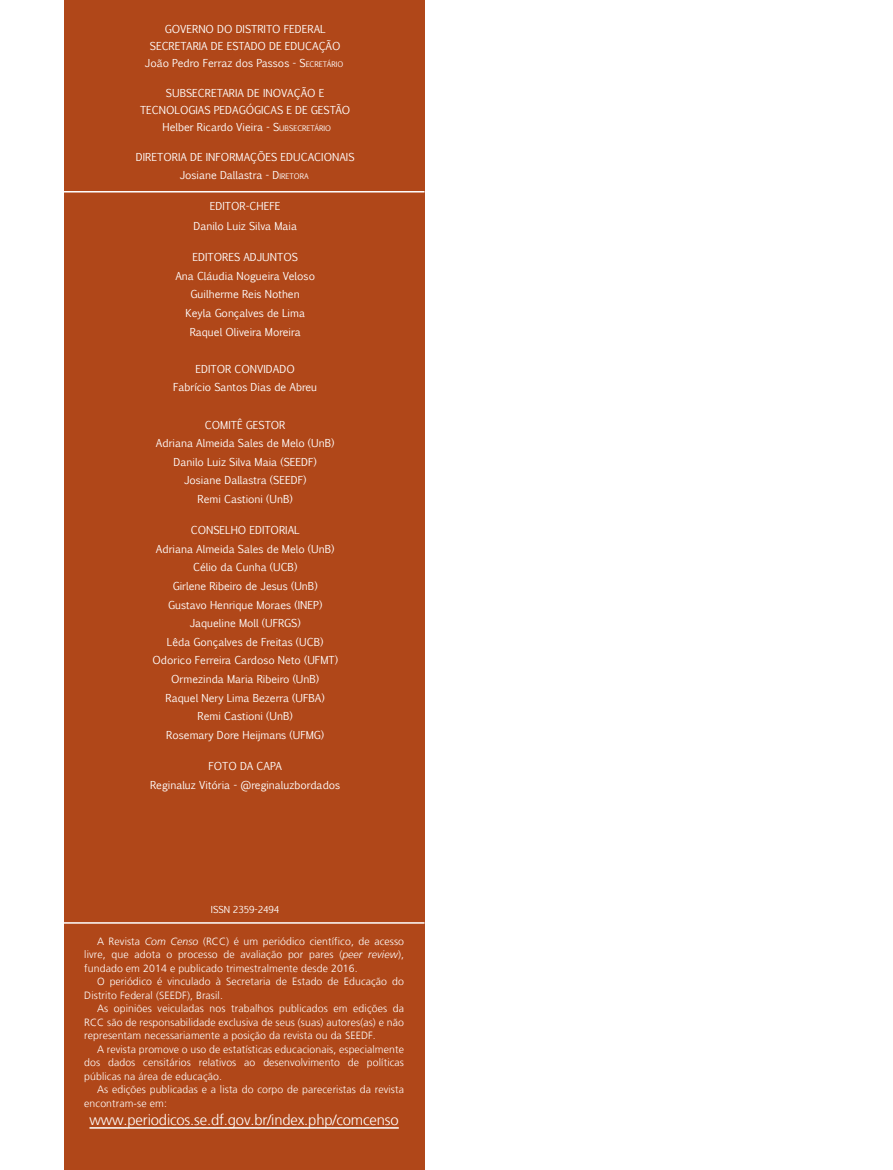
<style>
.page{position:relative;width:893px;height:1170px;background:#fff}
.page>*{position:absolute;margin:0;border:0;box-sizing:border-box;transform-origin:0 0}
.t1{font:300 14.85px "Frutiger LT";letter-spacing:-.01em;color:#fff}
.t2{font:10.5px "Euphemia CAS";color:#fff}
.t3{font:300 10.5px/13.5px "Frutiger LT";letter-spacing:.01em;color:#fff;text-align:justify}
.t4{font:10.5px "Euphemia CAS";color:#fff}
.t5{font:9.15px "Euphemia CAS";color:#fff}
.s1{font-style:inherit}
.s2{font-size:7.35px}
.s3{font-style:italic}
</style>
<div class="page">
<div style="left:64px;top:0;width:360px;height:1169px;background:#b04719"></div>
<hr style="left:64px;top:922px;width:360px;height:1px;background:#fff">
<hr style="left:89px;top:1126px;width:310px;height:2px;background:#fff">
<hr style="left:64px;top:191px;width:360px;height:1px;background:#fff">
<p class="t2" style="left:165px;top:21px;width:162px">GOVERNO DO DISTRITO FEDERAL</p>
<p class="t2" style="left:150px;top:38px;width:192px">SECRETARIA DE ESTADO DE EDUCAÇÃO</p>
<p class="t2" style="left:145px;top:56px;width:200px">João Pedro Ferraz dos Passos - <span class="s1">S</span><span class="s2">ECRETÁRIO</span></p>
<p class="t2" style="left:166px;top:85px;width:160px">SUBSECRETARIA DE INOVAÇÃO E</p>
<p class="t2" style="left:140px;top:102px;width:212px">TECNOLOGIAS PEDAGÓGICAS E DE GESTÃO</p>
<p class="t2" style="left:163px;top:119px;width:170px">Helber Ricardo Vieira - <span class="s1">S</span><span class="s2">UBSECRETÁRIO</span></p>
<p class="t2" style="left:136px;top:149px;width:220px">DIRETORIA DE INFORMAÇÕES EDUCACIONAIS</p>
<p class="t2" style="left:180px;top:168px;width:130px">Josiane Dallastra - <span class="s1">D</span><span class="s2">IRETORA</span></p>
<p class="t4" style="left:210px;top:199px;width:20px">EDITOR</p>
<p class="t4" style="left:246px;top:199px;width:35px">-CHEFE</p>
<p class="t2" style="left:193px;top:218px;width:105px">Danilo Luiz Silva Maia</p>
<p class="t4" style="left:192px;top:250px;width:20px">EDITORE</p>
<p class="t4" style="left:234px;top:250px;width:65px">S ADJUNTOS</p>
<p class="t2" style="left:175px;top:268px;width:141px">Ana Cláudia Nogueira Veloso</p>
<p class="t2" style="left:191px;top:287px;width:111px">Guilherme Reis Nothen</p>
<p class="t2" style="left:185px;top:305px;width:121px">Keyla Gonçalves de Lima</p>
<p class="t2" style="left:190px;top:324px;width:113px">Raquel Oliveira Moreira</p>
<p class="t4" style="left:196px;top:361px;width:20px">EDITOR</p>
<p class="t4" style="left:235px;top:361px;width:60px">CO NVIDADO</p>
<p class="t2" style="left:173px;top:380px;width:146px">Fabrício Santos Dias de Abreu</p>
<p class="t4" style="left:205px;top:417px;width:68px">CO MITÊ GESTOR</p>
<p class="t2" style="left:156px;top:435px;width:180px">Adriana Almeida Sales de Melo (UnB)</p>
<p class="t2" style="left:174px;top:454px;width:145px">Danilo Luiz Silva Maia (SEEDF)</p>
<p class="t2" style="left:184px;top:473px;width:124px">Josiane Dallastra (SEEDF)</p>
<p class="t2" style="left:198px;top:491px;width:97px">Remi Castioni (UnB)</p>
<p class="t4" style="left:191px;top:522px;width:78px">CONSELHO EDITORIA</p>
<p class="t4" style="left:294px;top:522px;width:7px">L</p>
<p class="t2" style="left:156px;top:541px;width:180px">Adriana Almeida Sales de Melo (UnB)</p>
<p class="t2" style="left:193px;top:560px;width:106px">Célio da Cunha (UCB)</p>
<p class="t2" style="left:173px;top:578px;width:146px">Girlene Ribeiro de Jesus (UnB)</p>
<p class="t2" style="left:168px;top:597px;width:156px">Gustavo Henrique Moraes (INEP)</p>
<p class="t2" style="left:190px;top:615px;width:113px">Jaqueline Moll (UFRGS)</p>
<p class="t2" style="left:167px;top:634px;width:158px">Lêda Gonçalves de Freitas (UCB)</p>
<p class="t2" style="left:152px;top:653px;width:187px">Odorico Ferreira Cardoso Neto (UFMT)</p>
<p class="t2" style="left:171px;top:671px;width:150px">Ormezinda Maria Ribeiro (UnB)</p>
<p class="t2" style="left:166px;top:690px;width:161px">Raquel Nery Lima Bezerra (UFBA)</p>
<p class="t2" style="left:198px;top:708px;width:97px">Remi Castioni (UnB)</p>
<p class="t2" style="left:166px;top:727px;width:159px">Rosemary Dore Heijmans (UFMG)</p>
<p class="t4" style="left:208px;top:758px;width:14px">FOTO</p>
<p class="t4" style="left:240px;top:758px;width:43px">DA CAPA</p>
<p class="t2" style="left:150px;top:777px;width:192px">Reginaluz Vitória - @reginaluzbordados</p>
<p class="t5" style="left:211px;top:902px;width:70px">ISSN 2359-2494</p>
<p class="t3" style="left:84px;top:934px;width:321px;text-indent:13px">A Revista <span class="s3">Com Censo</span> (RCC) é um periódico científico, de acesso livre, que adota o processo de avaliação por pares (<span class="s3">peer review</span>), fundado em 2014 e publicado trimestralmente desde 2016.</p>
<p class="t3" style="left:84px;top:974px;width:321px;text-indent:13px">O periódico é vinculado à Secretaria de Estado de Educação do<br>Distrito Federal (SEEDF), Brasil.</p>
<p class="t3" style="left:84px;top:1001px;width:321px;text-indent:13px">As opiniões veiculadas nos trabalhos publicados em edições da RCC são de responsabilidade exclusiva de seus (suas) autores(as) e não representam necessariamente a posição da revista ou da SEEDF.</p>
<p class="t3" style="left:84px;top:1042px;width:321px;text-indent:13px">A revista promove o uso de estatísticas educacionais, especialmente dos dados censitários relativos ao desenvolvimento de políticas públicas na área de educação.</p>
<p class="t3" style="left:84px;top:1082px;width:321px;text-indent:13px">As edições publicadas e a lista do corpo de pareceristas da revista encontram-se em:</p>
<p class="t1" style="left:89px;top:1111px;width:311px">www.periodicos.se.df.gov.br/index.php/comcenso</p>
</div>
